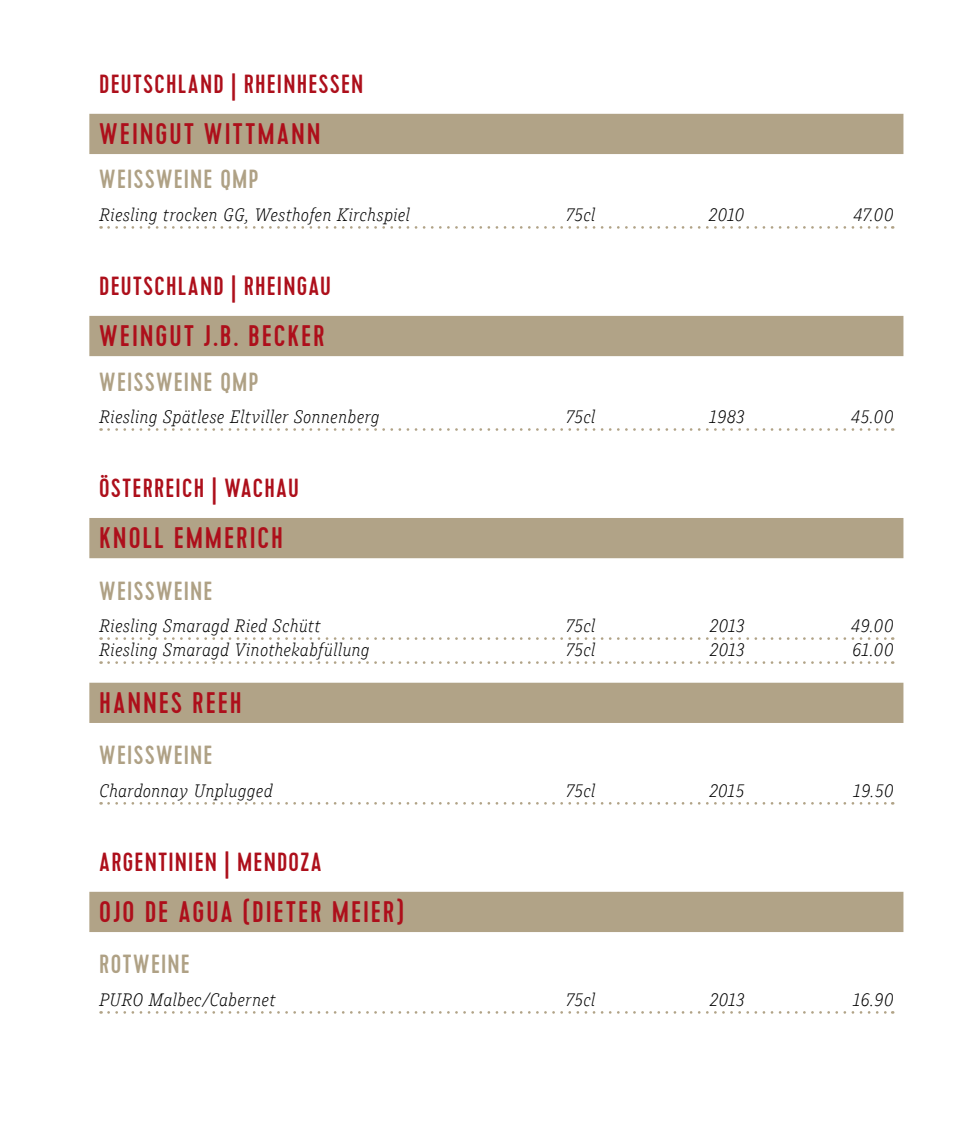
<style>
.page{position:relative;width:968px;height:1141px;background:#fff}
.page>*{position:absolute;margin:0;border:0;box-sizing:border-box;transform-origin:0 0}
.t1{font:500 29.75px "Cervo";letter-spacing:.065em;color:#ad0f1b}
.t2{font:500 26.25px "Cervo";letter-spacing:.045em;color:#ad0f1b}
.t3{font:500 26.25px "Cervo";letter-spacing:.045em;color:#afa185}
.t4{font:italic 300 17.5px "Muriza";letter-spacing:.005em;color:#000}
</style>
<div class="page">
<div style="left:89px;top:114px;width:814px;height:40px;background:#b1a387"></div>
<svg style="left:108px;top:226px;width:785px;height:3px"></svg>
<div style="left:89px;top:316px;width:814px;height:40px;background:#b1a387"></div>
<svg style="left:108px;top:428px;width:785px;height:3px"></svg>
<div style="left:89px;top:518px;width:814px;height:40px;background:#b1a387"></div>
<svg style="left:108px;top:637px;width:785px;height:3px"></svg>
<svg style="left:108px;top:661px;width:785px;height:3px"></svg>
<div style="left:89px;top:683px;width:814px;height:40px;background:#b1a387"></div>
<svg style="left:108px;top:802px;width:785px;height:3px"></svg>
<div style="left:89px;top:892px;width:814px;height:40px;background:#b1a387"></div>
<svg style="left:108px;top:1011px;width:785px;height:3px"></svg>
<h2 class="t2" style="left:99px;top:68px;width:265px">DEUTSCHLAND | RHEINHESSEN</h2>
<h1 class="t1" style="left:99px;top:116px;width:223px">WEINGUT WITTMANN</h1>
<h2 class="t3" style="left:99px;top:164px;width:161px">WEISSWEINE QMP</h2>
<p class="t4" style="left:99px;top:204px;width:312px">Riesling trocken GG, Westhofen Kirchspiel</p>
<p class="t4" style="left:565px;top:204px;width:31px">75cl</p>
<p class="t4" style="left:708px;top:204px;width:37px">2010</p>
<p class="t4" style="left:853px;top:204px;width:42px">47.00</p>
<h2 class="t2" style="left:99px;top:270px;width:233px">DEUTSCHLAND | RHEINGAU</h2>
<h1 class="t1" style="left:99px;top:318px;width:227px">WEINGUT J.B. BECKER</h1>
<h2 class="t3" style="left:99px;top:366px;width:161px">WEISSWEINE QMP</h2>
<p class="t4" style="left:99px;top:406px;width:282px">Riesling Spätlese Eltviller Sonnenberg</p>
<p class="t4" style="left:565px;top:406px;width:31px">75cl</p>
<p class="t4" style="left:709px;top:406px;width:37px">1983</p>
<p class="t4" style="left:850px;top:406px;width:44px">45.00</p>
<h2 class="t2" style="left:99px;top:472px;width:201px">ÖSTERREICH | WACHAU</h2>
<h1 class="t1" style="left:99px;top:521px;width:185px">KNOLL EMMERICH</h1>
<h2 class="t3" style="left:99px;top:575px;width:115px">WEISSWEINE</h2>
<p class="t4" style="left:99px;top:615px;width:223px">Riesling Smaragd Ried Schütt</p>
<p class="t4" style="left:565px;top:615px;width:31px">75cl</p>
<p class="t4" style="left:709px;top:615px;width:36px">2013</p>
<p class="t4" style="left:851px;top:615px;width:44px">49.00</p>
<p class="t4" style="left:99px;top:639px;width:272px">Riesling Smaragd Vinothekabfüllung</p>
<p class="t4" style="left:565px;top:639px;width:31px">75cl</p>
<p class="t4" style="left:709px;top:639px;width:36px">2013</p>
<p class="t4" style="left:852px;top:639px;width:43px">61.00</p>
<h1 class="t1" style="left:99px;top:685px;width:144px">HANNES REEH</h1>
<h2 class="t3" style="left:99px;top:740px;width:115px">WEISSWEINE</h2>
<p class="t4" style="left:99px;top:780px;width:175px">Chardonnay Unplugged</p>
<p class="t4" style="left:565px;top:780px;width:31px">75cl</p>
<p class="t4" style="left:709px;top:780px;width:37px">2015</p>
<p class="t4" style="left:853px;top:780px;width:42px">19.50</p>
<h2 class="t2" style="left:99px;top:846px;width:224px">ARGENTINIEN | MENDOZA</h2>
<h1 class="t1" style="left:99px;top:894px;width:306px">OJO DE AGUA (DIETER MEIER)</h1>
<h2 class="t3" style="left:99px;top:949px;width:92px">ROTWEINE</h2>
<p class="t4" style="left:99px;top:989px;width:177px">PURO Malbec/Cabernet</p>
<p class="t4" style="left:565px;top:989px;width:31px">75cl</p>
<p class="t4" style="left:709px;top:989px;width:36px">2013</p>
<p class="t4" style="left:852px;top:989px;width:42px">16.90</p>
</div>
